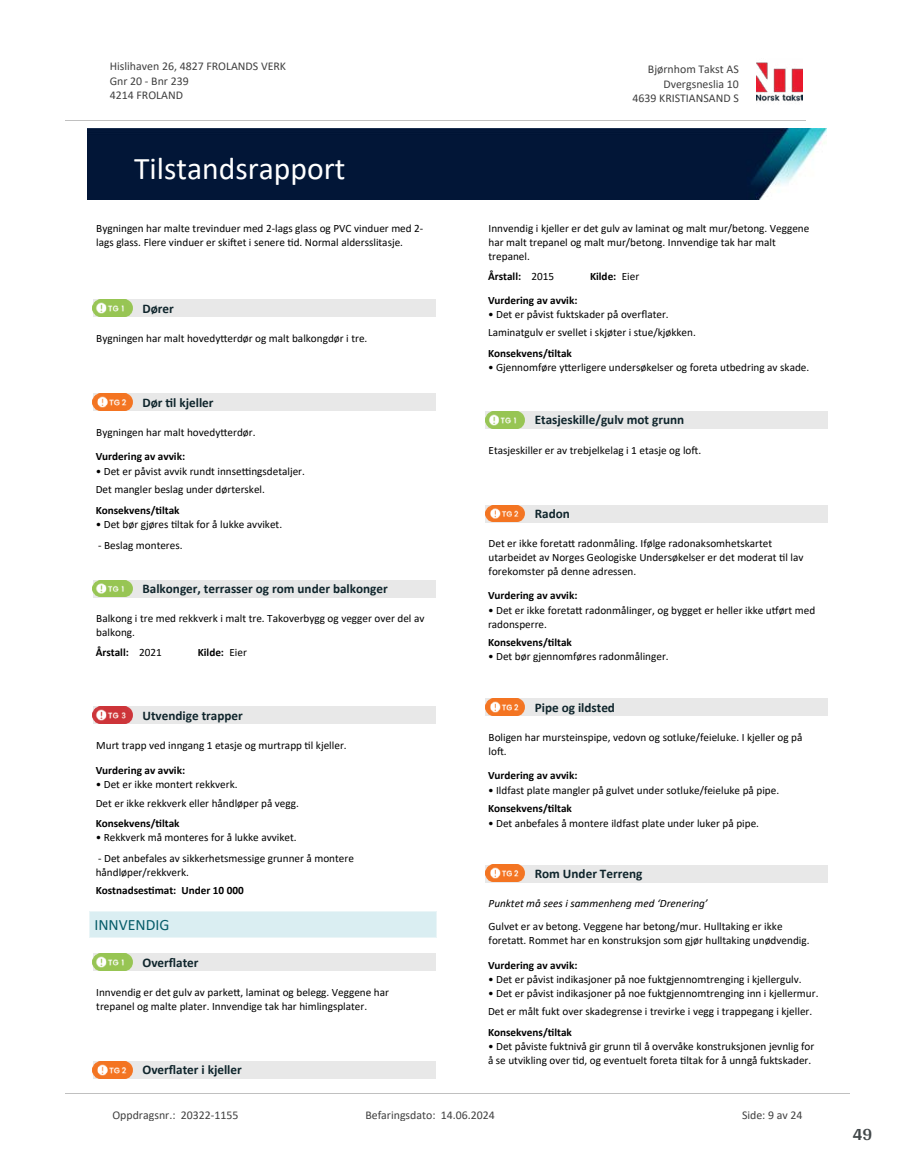
<style>
.page{position:relative;width:915px;height:1172px;background:#fff}
.page>*{position:absolute;margin:0;border:0;box-sizing:border-box;transform-origin:0 0}
.t1{font:31.65px "Calibri";color:#fff}
.t2{font:700 18px "Arya";color:#414749}
.t3{font:15.75px "Calibri";color:#065c69}
.t4{font:700 13.2px "Calibri";color:#0f252c}
.t5{font:11.85px/14.5px "Calibri";color:#404040}
.t6{font:11.25px/13.6px "Calibri";color:#000}
.t7{font:700 11.25px "Calibri";color:#000}
.t8{font:italic 11.25px "Calibri";color:#000}
.s1{font-weight:400}
</style>
<div class="page">
<div style="left:93px;top:300px;width:342px;height:17px;background:#e8e8e8"></div>
<svg style="left:97px;top:304px;width:36px;height:13px"></svg>
<img style="left:93px;top:300px;width:39px;height:16px">
<div style="left:93px;top:393px;width:342px;height:18px;background:#e8e8e8"></div>
<svg style="left:97px;top:398px;width:36px;height:13px"></svg>
<img style="left:93px;top:393px;width:39px;height:17px">
<div style="left:93px;top:580px;width:342px;height:17px;background:#e8e8e8"></div>
<img style="left:93px;top:580px;width:39px;height:17px">
<div style="left:93px;top:707px;width:342px;height:17px;background:#e8e8e8"></div>
<svg style="left:97px;top:711px;width:36px;height:13px"></svg>
<img style="left:93px;top:706px;width:39px;height:17px">
<div style="left:89px;top:911px;width:347px;height:27px;background:#daeef2"></div>
<svg style="left:89px;top:912px;width:1px;height:26px"></svg>
<svg style="left:436px;top:912px;width:1px;height:26px"></svg>
<hr style="left:89px;top:911px;width:348px;height:1px;background:#eaf5f7">
<hr style="left:89px;top:938px;width:348px;height:1px;background:#eaf5f7">
<div style="left:93px;top:954px;width:342px;height:17px;background:#e8e8e8"></div>
<svg style="left:97px;top:958px;width:36px;height:13px"></svg>
<img style="left:93px;top:953px;width:39px;height:17px">
<div style="left:93px;top:1061px;width:342px;height:17px;background:#e8e8e8"></div>
<img style="left:93px;top:1061px;width:39px;height:17px">
<div style="left:485px;top:411px;width:342px;height:17px;background:#e8e8e8"></div>
<img style="left:485px;top:411px;width:39px;height:17px">
<div style="left:485px;top:505px;width:342px;height:17px;background:#e8e8e8"></div>
<img style="left:485px;top:505px;width:39px;height:17px">
<div style="left:485px;top:699px;width:342px;height:17px;background:#e8e8e8"></div>
<svg style="left:489px;top:703px;width:36px;height:13px"></svg>
<img style="left:485px;top:699px;width:39px;height:16px">
<div style="left:485px;top:865px;width:342px;height:17px;background:#e8e8e8"></div>
<svg style="left:489px;top:869px;width:36px;height:13px"></svg>
<img style="left:485px;top:865px;width:39px;height:16px">
<img style="left:756px;top:62px;width:46px;height:40px">
<hr style="left:65px;top:120px;width:740px;height:1px;background:#c0c0c0">
<img style="left:88px;top:129px;width:738px;height:71px">
<hr style="left:65px;top:1093px;width:784px;height:1px;background:#c0c0c0">
<p class="t5" style="left:110px;top:59px;width:178px">Hislihaven 26, 4827 FROLANDS VERK<br>Gnr 20 - Bnr 239<br>4214 FROLAND</p>
<p class="t5" style="left:647px;top:62px;width:92px">Bjørnhom Takst AS</p>
<p class="t5" style="left:663px;top:76px;width:77px">Dvergsneslia 10</p>
<p class="t5" style="left:632px;top:90px;width:108px">4639 KRISTIANSAND S</p>
<h1 class="t1" style="left:134px;top:147px;width:213px">Tilstandsrapport</h1>
<p class="t6" style="left:96px;top:222px;width:328px">Bygningen har malte trevinduer med 2-lags glass og PVC vinduer med 2- lags glass. Flere vinduer er ski昀琀et i senere 琀椀d. Normal aldersslitasje.</p>
<p class="t4" style="left:142px;top:299px;width:33px">Dører</p>
<p class="t6" style="left:96px;top:331px;width:272px">Bygningen har malt hovedy琀琀erdør og malt balkongdør i tre.</p>
<p class="t4" style="left:142px;top:393px;width:73px">Dør 琀椀l kjeller</p>
<p class="t6" style="left:96px;top:425px;width:161px">Bygningen har malt hovedy琀琀erdør.</p>
<p class="t7" style="left:96px;top:449px;width:91px">Vurdering av avvik:</p>
<p class="t6" style="left:96px;top:462px;width:211px;line-height:18.5px">• Det er påvist avvik rundt innse琀紀ngsdetaljer.<br>Det mangler beslag under dørterskel.</p>
<p class="t7" style="left:96px;top:502px;width:85px">Konsekvens/琀椀ltak</p>
<p class="t6" style="left:96px;top:517px;width:188px">• Det bør gjøres 琀椀ltak for å lukke avviket.</p>
<p class="t6" style="left:98px;top:538px;width:86px">- Beslag monteres.</p>
<p class="t4" style="left:142px;top:579px;width:247px">Balkonger, terrasser og rom under balkonger</p>
<p class="t6" style="left:96px;top:611px;width:329px">Balkong i tre med rekkverk i malt tre. Takoverbygg og vegger over del av balkong.</p>
<p class="t7" style="left:96px;top:645px;width:68px">Årstall: <span class="s1">2021</span></p>
<p class="t7" style="left:198px;top:644px;width:51px">Kilde: <span class="s1">Eier</span></p>
<p class="t4" style="left:142px;top:706px;width:102px">Utvendige trapper</p>
<p class="t6" style="left:96px;top:738px;width:252px">Murt trapp ved inngang 1 etasje og murtrapp 琀椀l kjeller.</p>
<p class="t7" style="left:96px;top:762px;width:91px">Vurdering av avvik:</p>
<p class="t6" style="left:96px;top:775px;width:205px;line-height:18.5px">• Det er ikke montert rekkverk.<br>Det er ikke rekkverk eller håndløper på vegg.</p>
<p class="t7" style="left:96px;top:815px;width:85px">Konsekvens/琀椀ltak</p>
<p class="t6" style="left:96px;top:830px;width:202px">• Rekkverk må monteres for å lukke avviket.</p>
<p class="t6" style="left:96px;top:851px;width:260px">- Det anbefales av sikkerhetsmessige grunner å montere håndløper/rekkverk.</p>
<p class="t7" style="left:96px;top:882px;width:149px">Kostnadses琀椀mat: Under 10 000</p>
<h3 class="t3" style="left:94px;top:913px;width:76px">INNVENDIG</h3>
<p class="t4" style="left:142px;top:953px;width:58px">Over昀氀ater</p>
<p class="t6" style="left:96px;top:985px;width:294px">Innvendig er det gulv av parke琀琀, laminat og belegg. Veggene har trepanel og malte plater. Innvendige tak har himlingsplater.</p>
<p class="t4" style="left:142px;top:1061px;width:101px">Over昀氀ater i kjeller</p>
<p class="t6" style="left:488px;top:222px;width:322px">Innvendig i kjeller er det gulv av laminat og malt mur/betong. Veggene har malt trepanel og malt mur/betong. Innvendige tak har malt trepanel.</p>
<p class="t7" style="left:488px;top:292px;width:91px">Vurdering av avvik:</p>
<p class="t6" style="left:488px;top:305px;width:209px;line-height:18.5px">• Det er påvist fuktskader på over昀氀ater.<br>Laminatgulv er svellet i skjøter i stue/kjøkken.</p>
<p class="t7" style="left:488px;top:345px;width:85px">Konsekvens/琀椀ltak</p>
<p class="t6" style="left:488px;top:360px;width:322px">• Gjennomføre y琀琀erligere undersøkelser og foreta utbedring av skade.</p>
<p class="t7" style="left:488px;top:269px;width:68px">Årstall: <span class="s1">2015</span></p>
<p class="t7" style="left:590px;top:268px;width:51px">Kilde: <span class="s1">Eier</span></p>
<p class="t4" style="left:534px;top:410px;width:151px">Etasjeskille/gulv mot grunn</p>
<p class="t6" style="left:488px;top:443px;width:214px">Etasjeskiller er av trebjelkelag i 1 etasje og lo昀琀.</p>
<p class="t4" style="left:534px;top:504px;width:37px">Radon</p>
<p class="t6" style="left:488px;top:537px;width:316px">Det er ikke foreta琀琀 radonmåling. Ifølge radonaksomhetskartet utarbeidet av Norges Geologiske Undersøkelser er det moderat 琀椀l lav forekomster på denne adressen.</p>
<p class="t7" style="left:488px;top:588px;width:91px">Vurdering av avvik:</p>
<p class="t6" style="left:488px;top:603px;width:328px">• Det er ikke foreta琀琀 radonmålinger, og bygget er heller ikke u琀昀ørt med radonsperre.</p>
<p class="t7" style="left:488px;top:634px;width:85px">Konsekvens/琀椀ltak</p>
<p class="t6" style="left:488px;top:650px;width:182px">• Det bør gjennomføres radonmålinger.</p>
<p class="t4" style="left:534px;top:698px;width:82px">Pipe og ildsted</p>
<p class="t6" style="left:488px;top:730px;width:315px">Boligen har mursteinspipe, vedovn og sotluke/feieluke. I kjeller og på lo昀琀.</p>
<p class="t7" style="left:488px;top:768px;width:91px">Vurdering av avvik:</p>
<p class="t6" style="left:488px;top:783px;width:292px">• Ildfast plate mangler på gulvet under sotluke/feieluke på pipe.</p>
<p class="t7" style="left:488px;top:801px;width:85px">Konsekvens/琀椀ltak</p>
<p class="t6" style="left:488px;top:816px;width:272px">• Det anbefales å montere ildfast plate under luker på pipe.</p>
<p class="t4" style="left:534px;top:864px;width:109px">Rom Under Terreng</p>
<p class="t8" style="left:488px;top:896px;width:221px">Punktet må sees i sammenheng med ‘Drenering’</p>
<p class="t6" style="left:488px;top:919px;width:322px">Gulvet er av betong. Veggene har betong/mur. Hulltaking er ikke foreta琀琀. Rommet har en konstruksjon som gjør hulltaking unødvendig.</p>
<p class="t7" style="left:488px;top:957px;width:91px">Vurdering av avvik:</p>
<p class="t6" style="left:488px;top:972px;width:315px">• Det er påvist indikasjoner på noe fuktgjennomtrenging i kjellergulv.</p>
<p class="t6" style="left:488px;top:983px;width:332px;line-height:18.5px">• Det er påvist indikasjoner på noe fuktgjennomtrenging inn i kjellermur.<br>Det er målt fukt over skadegrense i trevirke i vegg i trappegang i kjeller.</p>
<p class="t7" style="left:488px;top:1024px;width:85px">Konsekvens/琀椀ltak</p>
<p class="t6" style="left:488px;top:1039px;width:328px">• Det påviste fuktnivå gir grunn 琀椀l å overvåke konstruksjonen jevnlig for å se utvikling over 琀椀d, og eventuelt foreta 琀椀ltak for å unngå fuktskader.</p>
<p class="t5" style="left:112px;top:1107px;width:127px">Oppdragsnr.: 20322-1155</p>
<p class="t5" style="left:365px;top:1107px;width:131px">Befaringsdato: 14.06.2024</p>
<p class="t5" style="left:741px;top:1107px;width:62px">Side: 9 av 24</p>
<h2 class="t2" style="left:852px;top:1123px;width:21px">49</h2>
</div>
